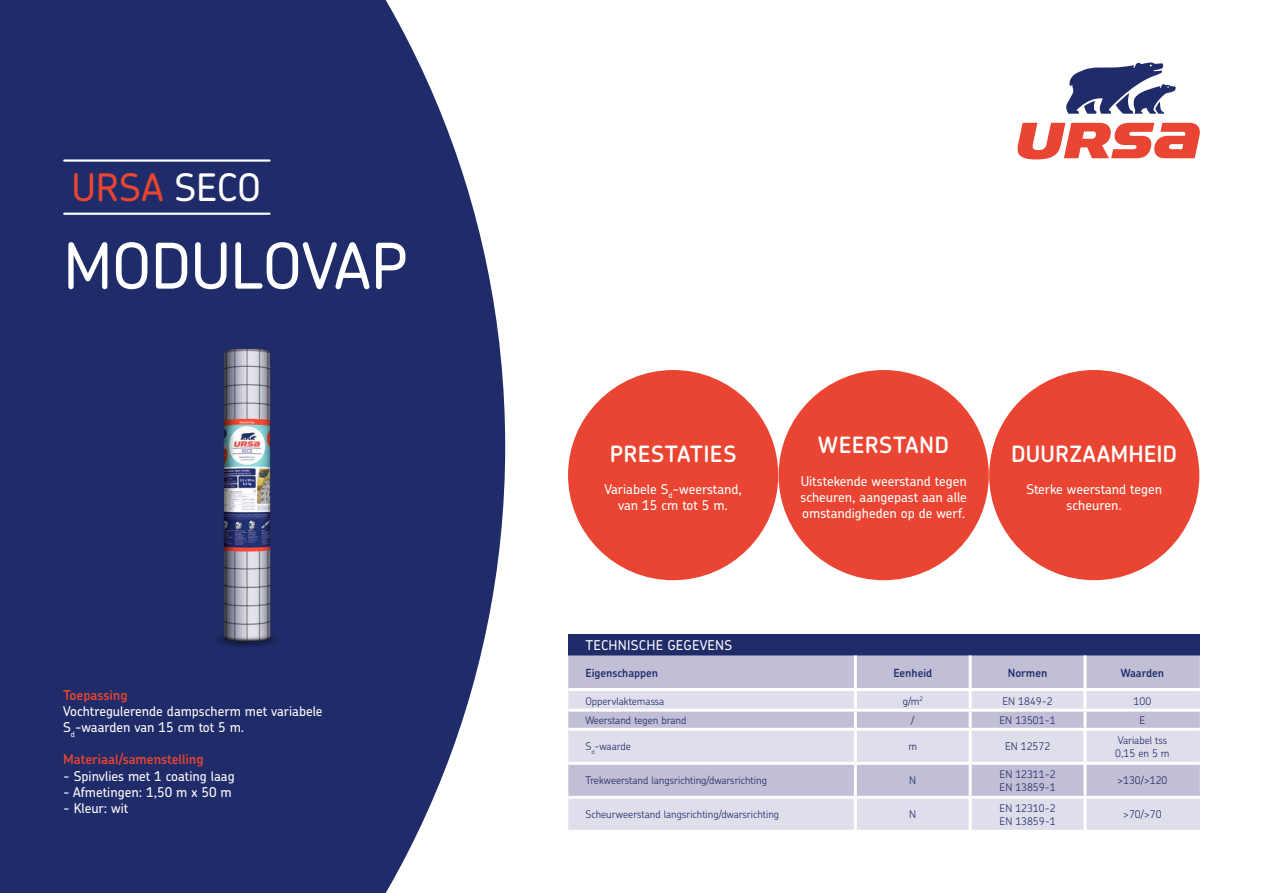
<style>
.page{position:relative;width:1263px;height:893px;background:#fff}
.page>*{position:absolute;margin:0;border:0;box-sizing:border-box;transform-origin:0 0}
.t1{font:500 63px "Chevin Pro";letter-spacing:-.01em;color:#fff}
.t2{font:500 37.95px "Chevin Pro";letter-spacing:-.005em;color:#e94532}
.t3{font:600 22.5px "Chevin Pro";letter-spacing:.02em;color:#fff}
.t4{font:500 13.5px/16.2px "Chevin Pro";color:#fff;text-align:center}
.t5{font:600 13.5px "Chevin Pro";color:#e94532}
.t6{font:600 11.25px "Chevin Pro";color:#1f2c69}
.t7{font:300 10.5px/12.6px "Chevin Pro";color:#1f2c69}
.s1{color:#fff}
</style>
<div class="page">
<svg style="left:0;top:0;width:505px;height:893px;fill:#1f2c69"></svg>
<svg style="left:1066px;top:63px;width:110px;height:51px"></svg>
<svg style="left:1017px;top:123px;width:183px;height:36px"></svg>
<hr style="left:64px;top:159px;width:206px;height:3px;background:#fff">
<hr style="left:64px;top:213px;width:206px;height:2px;background:#fff">
<div style="left:568px;top:634px;width:632px;height:21px;background:#1f2c69"></div>
<div style="left:568px;top:655px;width:632px;height:33px;background:#c1bed5"></div>
<div style="left:568px;top:691px;width:632px;height:139px;background:#dfdeeb"></div>
<svg style="left:568px;top:712px;width:632px;height:84px;fill:#c1bed5"></svg>
<hr style="left:854px;top:691px;width:3px;height:18px;background:#fff">
<hr style="left:969px;top:691px;width:3px;height:18px;background:#fff">
<hr style="left:1083px;top:691px;width:3px;height:18px;background:#fff">
<hr style="left:568px;top:709px;width:287px;height:3px;background:#fff">
<hr style="left:855px;top:709px;width:115px;height:3px;background:#fff">
<hr style="left:854px;top:712px;width:3px;height:16px;background:#fff">
<hr style="left:970px;top:709px;width:115px;height:3px;background:#fff">
<hr style="left:969px;top:712px;width:3px;height:16px;background:#fff">
<hr style="left:1085px;top:709px;width:115px;height:3px;background:#fff">
<hr style="left:1083px;top:712px;width:3px;height:16px;background:#fff">
<hr style="left:568px;top:728px;width:287px;height:3px;background:#fff">
<hr style="left:855px;top:728px;width:115px;height:3px;background:#fff">
<hr style="left:854px;top:731px;width:3px;height:31px;background:#fff">
<hr style="left:970px;top:728px;width:115px;height:3px;background:#fff">
<hr style="left:969px;top:731px;width:3px;height:31px;background:#fff">
<hr style="left:1085px;top:728px;width:115px;height:3px;background:#fff">
<hr style="left:1083px;top:731px;width:3px;height:31px;background:#fff">
<hr style="left:568px;top:762px;width:287px;height:3px;background:#fff">
<hr style="left:855px;top:762px;width:115px;height:3px;background:#fff">
<hr style="left:854px;top:765px;width:3px;height:31px;background:#fff">
<hr style="left:970px;top:762px;width:115px;height:3px;background:#fff">
<hr style="left:969px;top:765px;width:3px;height:31px;background:#fff">
<hr style="left:1085px;top:762px;width:115px;height:3px;background:#fff">
<hr style="left:1083px;top:765px;width:3px;height:31px;background:#fff">
<hr style="left:568px;top:796px;width:287px;height:3px;background:#fff">
<hr style="left:855px;top:796px;width:115px;height:3px;background:#fff">
<hr style="left:854px;top:799px;width:3px;height:31px;background:#fff">
<hr style="left:970px;top:796px;width:115px;height:3px;background:#fff">
<hr style="left:969px;top:799px;width:3px;height:31px;background:#fff">
<hr style="left:1085px;top:796px;width:115px;height:3px;background:#fff">
<hr style="left:1083px;top:799px;width:3px;height:31px;background:#fff">
<hr style="left:854px;top:655px;width:3px;height:33px;background:#fff">
<hr style="left:969px;top:655px;width:3px;height:33px;background:#fff">
<hr style="left:1083px;top:655px;width:3px;height:33px;background:#fff">
<div style="left:568px;top:370px;width:210px;height:210px;background:#e94532;border-radius:50%"></div>
<div style="left:778px;top:370px;width:211px;height:210px;background:#e94532;border-radius:50%"></div>
<div style="left:989px;top:370px;width:210px;height:210px;background:#e94532;border-radius:50%"></div>
<svg style="left:206px;top:628px;width:81px;height:24px"></svg>
<img style="left:198px;top:338px;width:96px;height:307px">
<h2 class="t2" style="left:72px;top:162px;width:191px">URSA <span class="s1">SECO</span></h2>
<h1 class="t1" style="left:63px;top:224px;width:346px">MODULOVAP</h1>
<p class="t5" style="left:63px;top:686px;width:66px">Toepassing</p>
<p class="t4" style="left:63px;top:702px;width:261px;text-align:left">Vochtregulerende dampscherm met variabele<br>S<sub>d</sub>-waarden van 15 cm tot 5 m.</p>
<p class="t5" style="left:63px;top:750px;width:142px">Materiaal/samenstelling</p>
<p class="t4" style="left:63px;top:767px;width:173px">- Spinvlies met 1 coating laag</p>
<p class="t4" style="left:63px;top:783px;width:170px">- Afmetingen: 1,50 m x 50 m</p>
<p class="t4" style="left:63px;top:800px;width:67px">- Kleur: wit</p>
<h3 class="t3" style="left:610px;top:438px;width:128px">PRESTATIES</h3>
<p class="t4" style="left:604px;top:481px;width:139px">Variabele S<sub>d</sub>-weerstand, van 15 cm tot 5 m.</p>
<h3 class="t3" style="left:818px;top:430px;width:132px">WEERSTAND</h3>
<p class="t4" style="left:800px;top:472px;width:168px;text-align:justify">Uitstekende weerstand tegen scheuren, aangepast aan alle omstandigheden op de werf.</p>
<h3 class="t3" style="left:1011px;top:438px;width:168px">DUURZAAMHEID</h3>
<p class="t4" style="left:1026px;top:481px;width:137px">Sterke weerstand tegen scheuren.</p>
<p class="t4" style="left:585px;top:637px;width:148px">TECHNISCHE GEGEVENS</p>
<p class="t6" style="left:585px;top:665px;width:74px">Eigenschappen</p>
<p class="t6" style="left:893px;top:665px;width:40px">Eenheid</p>
<p class="t6" style="left:1008px;top:665px;width:41px">Normen</p>
<p class="t6" style="left:1121px;top:665px;width:45px">Waarden</p>
<p class="t7" style="left:585px;top:694px;width:81px">Oppervlaktemassa</p>
<p class="t7" style="left:903px;top:694px;width:21px">g/m<sup>2</sup></p>
<p class="t7" style="left:1002px;top:694px;width:52px">EN 1849-2</p>
<p class="t7" style="left:1133px;top:694px;width:19px">100</p>
<p class="t7" style="left:585px;top:713px;width:103px">Weerstand tegen brand</p>
<p class="t7" style="left:911px;top:713px;width:5px">/</p>
<p class="t7" style="left:999px;top:713px;width:58px">EN 13501-1</p>
<p class="t7" style="left:1139px;top:713px;width:7px">E</p>
<p class="t7" style="left:585px;top:740px;width:47px">S<sub>d</sub>-waarde</p>
<p class="t7" style="left:908px;top:740px;width:10px">m</p>
<p class="t7" style="left:1005px;top:740px;width:47px">EN 12572</p>
<p class="t7" style="left:1115px;top:733px;width:56px">Variabel tss<br>0,15 en 5 m</p>
<p class="t7" style="left:585px;top:774px;width:183px">Trekweerstand langsrichting/dwarsrichting</p>
<p class="t7" style="left:909px;top:774px;width:8px">N</p>
<p class="t7" style="left:999px;top:767px;width:58px">EN 12311-2<br>EN 13859-1</p>
<p class="t7" style="left:1117px;top:774px;width:52px">&gt;130/&gt;120</p>
<p class="t7" style="left:585px;top:808px;width:195px">Scheurweerstand langsrichting/dwarsrichting</p>
<p class="t7" style="left:909px;top:808px;width:8px">N</p>
<p class="t7" style="left:999px;top:801px;width:58px">EN 12310-2<br>EN 13859-1</p>
<p class="t7" style="left:1123px;top:808px;width:40px">&gt;70/&gt;70</p>
</div>
